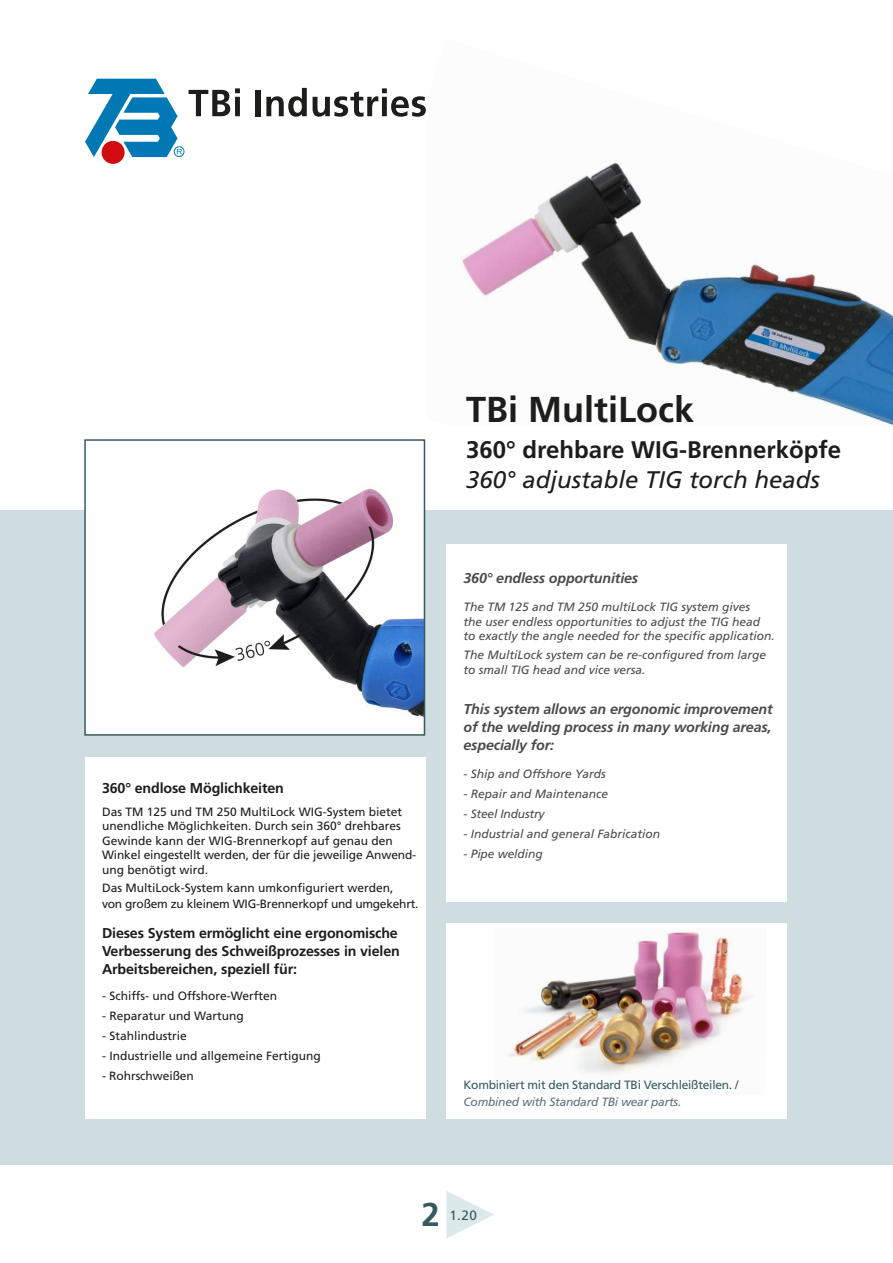
<style>
.page{position:relative;width:893px;height:1263px;background:#fff}
.page>*{position:absolute;margin:0;border:0;box-sizing:border-box;transform-origin:0 0}
.t1{font:700 36px "Frutiger LT Std";color:#1d1d1b}
.t2{font:700 33px "Frutiger LT Std";color:#375a60}
.t3{font:700 24px "Frutiger LT Std";color:#1d1d1b}
.t4{font:italic 24px "Frutiger LT Std";color:#1d1d1b}
.t5{font:700 14.25px/18px "Frutiger LT Std";letter-spacing:-.01em;color:#1d1d1b}
.t6{font:italic 700 14.25px/18px "Frutiger LT Std";letter-spacing:-.01em;color:#4b4b4a;text-align:justify}
.t7{font:13.5px "Frutiger LT Std";color:#375a60}
.t8{font:12px/14.4px "Frutiger LT Std";color:#1d1d1b}
.t9{font:italic 12px/14.4px "Frutiger LT Std";color:#4b4b4a}
.t10{font:12px "Frutiger LT Std";letter-spacing:-.02em;color:#375a60}
.t11{font:italic 12px "Frutiger LT Std";letter-spacing:-.02em;color:#5c7379}
.s1{font-family:"Times New Roman";font-weight:400;font-size:67.5px;color:#dce9eb}
</style>
<div class="page">
<div style="left:0;top:510px;width:893px;height:655px;background:#cedde0"></div>
<div style="left:446px;top:544px;width:341px;height:357px;background:#fff"></div>
<div style="left:446px;top:923px;width:341px;height:195px;background:#fff"></div>
<div style="left:85px;top:757px;width:340px;height:361px;background:#fff"></div>
<div style="left:85px;top:440px;width:339px;height:295px;background:#fff"></div>
<img style="left:154px;top:488px;width:268px;height:229px">
<div style="left:84px;top:439px;width:341px;height:297px;border:2px solid #375a60"></div>
<img style="left:507px;top:931px;width:245px;height:143px">
<div style="left:102px;top:141px;width:23px;height:23px;background:#d20b11;border-radius:50%"></div>
<div style="left:174px;top:146px;width:10px;height:11px;border:1px solid #0078b4;border-radius:50%"></div>
<svg style="left:85px;top:79px;width:97px;height:78px"></svg>
<svg style="left:189px;top:88px;width:51px;height:28px"></svg>
<div style="left:256px;top:90px;width:5px;height:26px;background:#1d1d1b"></div>
<svg style="left:266px;top:88px;width:41px;height:29px"></svg>
<svg style="left:313px;top:88px;width:113px;height:29px"></svg>
<img style="left:462px;top:162px;width:431px;height:264px">
<p class="t5" style="left:102px;top:779px;width:183px">360° endlose Möglichkeiten</p>
<p class="t8" style="left:102px;top:805px;width:316px">Das TM 125 und TM 250 MultiLock WIG-System bietet unendliche Möglichkeiten. Durch sein 360° drehbares Gewinde kann der WIG-Brennerkopf auf genau den Winkel eingestellt werden, der für die jeweilige Anwend&shy;ung benötigt wird.</p>
<p class="t8" style="left:102px;top:880px;width:318px;line-height:15.8px">Das MultiLock-System kann umkonfiguriert werden,<br>von großem zu kleinem WIG-Brennerkopf und umgekehrt.</p>
<p class="t5" style="left:102px;top:924px;width:299px">Dieses System ermöglicht eine ergonomische<br>Verbesserung des Schweißprozesses in vielen<br>Arbeitsbereichen, speziell für:</p>
<p class="t8" style="left:102px;top:989px;width:177px">- Schiffs- und Offshore-Werften</p>
<p class="t8" style="left:102px;top:1009px;width:143px">- Reparatur und Wartung</p>
<p class="t8" style="left:102px;top:1029px;width:86px">- Stahlindustrie</p>
<p class="t8" style="left:102px;top:1049px;width:220px">- Industrielle und allgemeine Fertigung</p>
<p class="t8" style="left:102px;top:1069px;width:93px">- Rohrschweißen</p>
<h1 class="t1" style="left:466px;top:389px;width:230px">TBi MultiLock</h1>
<h3 class="t3" style="left:466px;top:435px;width:377px">360° drehbare WIG-Brennerköpfe</h3>
<h3 class="t4" style="left:466px;top:466px;width:355px">360° adjustable TIG torch heads</h3>
<p class="t6" style="left:463px;top:569px;width:176px">360° endless opportunities</p>
<p class="t9" style="left:463px;top:600px;width:313px">The TM 125 and TM 250 multiLock TIG system gives<br>the user endless opportunities to adjust the TIG head to exactly the angle needed for the specific application.</p>
<p class="t9" style="left:463px;top:647px;width:304px;line-height:15.8px">The MultiLock system can be re-configured from large to small TIG head and vice versa.</p>
<p class="t6" style="left:463px;top:700px;width:311px">This system allows an ergonomic improvement of the welding process in many working areas, especially for:</p>
<p class="t9" style="left:463px;top:767px;width:144px">- Ship and Offshore Yards</p>
<p class="t9" style="left:463px;top:787px;width:146px">- Repair and Maintenance</p>
<p class="t9" style="left:463px;top:807px;width:83px">- Steel Industry</p>
<p class="t9" style="left:463px;top:827px;width:198px">- Industrial and general Fabrication</p>
<p class="t9" style="left:463px;top:847px;width:81px">- Pipe welding</p>
<p class="t10" style="left:463px;top:1078px;width:276px">Kombiniert mit den Standard TBi Verschleißteilen. /</p>
<p class="t11" style="left:463px;top:1094px;width:219px">Combined with Standard TBi wear parts.</p>
<h2 class="t2" style="left:421px;top:1195px;width:84px">2<span class="s1">►</span></h2>
<p class="t7" style="left:450px;top:1207px;width:29px">1.20</p>
</div>
